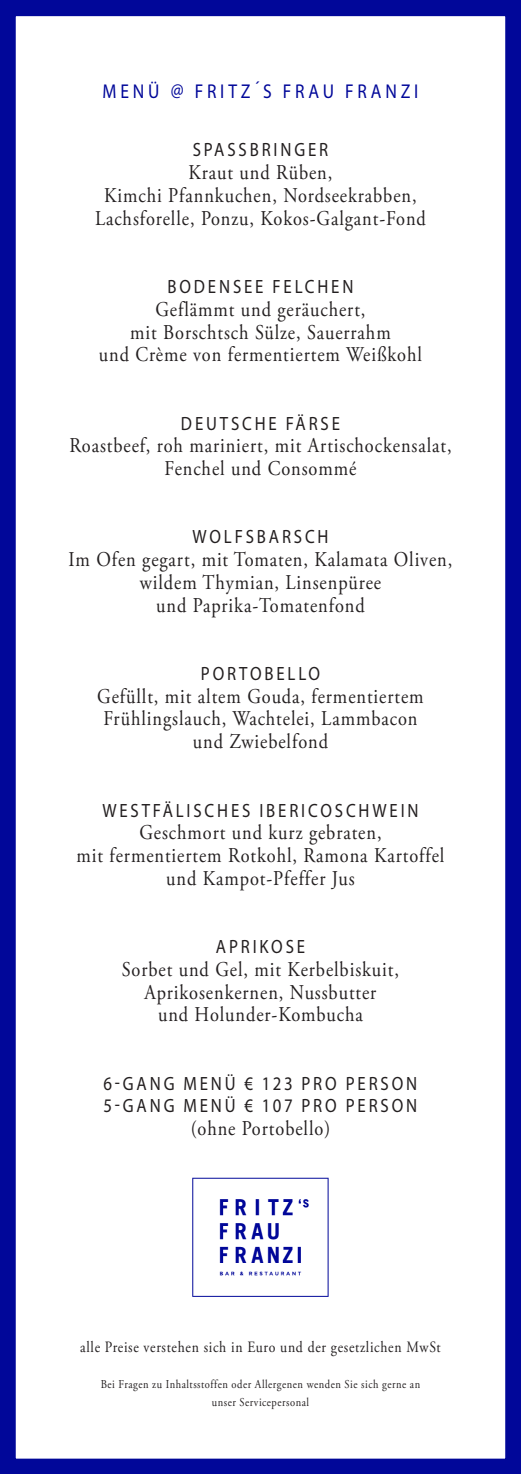
<style>
.page{position:relative;width:521px;height:1474px;background:#fff}
.page>*{position:absolute;margin:0;border:0;box-sizing:border-box;transform-origin:0 0}
.t1{font:21px/22.8px "Adobe Garamond Pro";letter-spacing:.05em;color:#231f20;text-align:center;scale:.87 1}
.t2{font:20.12px "Myriad Pro";letter-spacing:.22em;color:#010799;scale:.87 1}
.t3{font:19.25px "Myriad Pro";letter-spacing:.17em;color:#231f20;scale:.87 1}
.t4{font:15.75px "Adobe Garamond Pro";letter-spacing:.05em;color:#231f20;scale:.87 1}
.t5{font:12.08px "Adobe Garamond Pro";letter-spacing:.05em;color:#231f20;scale:.87 1}
</style>
<div class="page">
<div style="left:0;top:0;width:521px;height:1473px;border:16px solid #010799"></div>
<img style="left:192px;top:1177px;width:137px;height:120px">
<p class="t2" style="left:103px;top:78px;width:364px">MENÜ @ FRITZ´S FRAU FRANZI</p>
<p class="t3" style="left:193px;top:138px;width:157px">SPASSBRINGER</p>
<p class="t1" style="left:189px;top:162px;width:167px">Kraut und Rüben,</p>
<p class="t1" style="left:104px;top:185px;width:361px">Kimchi Pfannkuchen, Nordseekrabben,</p>
<p class="t1" style="left:95px;top:207px;width:382px">Lachsforelle, Ponzu, Kokos-Galgant-Fond</p>
<p class="t3" style="left:167px;top:275px;width:215px">BODENSEE FELCHEN</p>
<p class="t1" style="left:155px;top:298px;width:243px">Geflämmt und geräuchert,</p>
<p class="t1" style="left:130px;top:321px;width:301px">mit Borschtsch Sülze, Sauerrahm</p>
<p class="t1" style="left:99px;top:344px;width:373px">und Crème von fermentiertem Weißkohl</p>
<p class="t3" style="left:181px;top:411px;width:184px">DEUTSCHE FÄRSE</p>
<p class="t1" style="left:69px;top:435px;width:441px">Roastbeef, roh mariniert, mit Artischockensalat,<br>Fenchel und Consommé</p>
<p class="t3" style="left:192px;top:525px;width:158px">WOLFSBARSCH</p>
<p class="t1" style="left:69px;top:549px;width:442px">Im Ofen gegart, mit Tomaten, Kalamata Oliven, wildem Thymian, Linsenpüree</p>
<p class="t1" style="left:156px;top:594px;width:241px">und Paprika-Tomatenfond</p>
<p class="t3" style="left:201px;top:661px;width:138px">PORTOBELLO</p>
<p class="t1" style="left:97px;top:685px;width:377px">Gefüllt, mit altem Gouda, fermentiertem</p>
<p class="t1" style="left:103px;top:708px;width:362px">Frühlingslauch, Wachtelei, Lammbacon</p>
<p class="t1" style="left:193px;top:731px;width:157px">und Zwiebelfond</p>
<p class="t3" style="left:102px;top:798px;width:365px">WESTFÄLISCHES IBERICOSCHWEIN</p>
<p class="t1" style="left:139px;top:822px;width:280px">Geschmort und kurz gebraten,</p>
<p class="t1" style="left:77px;top:844px;width:424px">mit fermentiertem Rotkohl, Ramona Kartoffel und Kampot-Pfeffer Jus</p>
<p class="t3" style="left:216px;top:934px;width:104px">APRIKOSE</p>
<p class="t1" style="left:122px;top:958px;width:320px">Sorbet und Gel, mit Kerbelbiskuit,</p>
<p class="t1" style="left:145px;top:981px;width:268px">Aprikosenkernen, Nussbutter</p>
<p class="t1" style="left:158px;top:1004px;width:237px">und Holunder-Kombucha</p>
<p class="t3" style="left:104px;top:1071px;width:362px">6-GANG MENÜ € 123 PRO PERSON</p>
<p class="t3" style="left:104px;top:1094px;width:362px">5-GANG MENÜ € 107 PRO PERSON</p>
<p class="t1" style="left:191px;top:1117px;width:162px">(ohne Portobello)</p>
<p class="t4" style="left:80px;top:1337px;width:416px">alle Preise verstehen sich in Euro und der gesetzlichen MwSt</p>
<p class="t5" style="left:101px;top:1376px;width:369px">Bei Fragen zu Inhaltsstoffen oder Allergenen wenden Sie sich gerne an</p>
<p class="t5" style="left:212px;top:1394px;width:113px">unser Servicepersonal</p>
</div>
